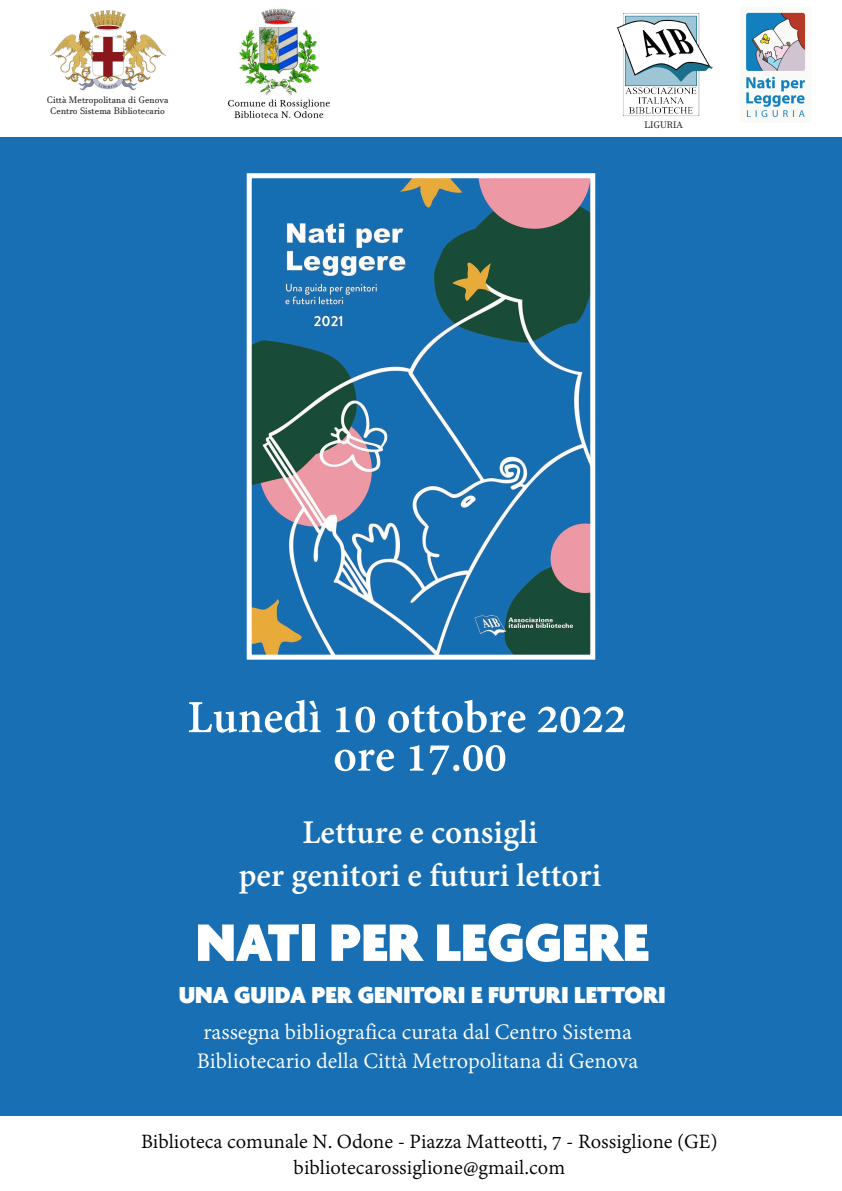
<style>
.page{position:relative;width:842px;height:1191px;background:#fff}
.page>*{position:absolute;margin:0;border:0;box-sizing:border-box;transform-origin:0 0}
.t1{font:900 57px "Agenda";color:#fff}
.t2{font:700 50px/38.5px "Adobe Devanagari";color:#fff;text-align:center}
.t3{font:700 36px/43.2px "Adobe Devanagari";color:#fff;text-align:center}
.t4{font:900 25px "Agenda";color:#fff}
.t5{font:24px/28.8px "Adobe Devanagari";color:#fff}
.t6{font:22px/26.4px "Adobe Devanagari";color:#000;text-align:center}
.t7{font:9.3px/11.1px "Javanese Text";color:#231f20;text-align:center}
</style>
<div class="page">
<div style="left:0;top:137px;width:842px;height:979px;background:#186fb3"></div>
<img style="left:50px;top:10px;width:115px;height:81px">
<img style="left:746px;top:12px;width:60px;height:105px">
<img style="left:253px;top:179px;width:336px;height:474px">
<div style="left:247px;top:173px;width:348px;height:486px;border:5px solid #fff"></div>
<img style="left:617px;top:13px;width:96px;height:103px">
<img style="left:227px;top:8px;width:103px;height:110px">
<p class="t7" style="left:47px;top:94px;width:123px">Città Metropolitana di Genova<br>Centro Sistema Bibliotecario</p>
<p class="t7" style="left:644px;top:119px;width:40px">LIGURIA</p>
<h2 class="t2" style="left:187px;top:703px;width:441px">Lunedì 10 ottobre 2022 ore 17.00</h2>
<h3 class="t3" style="left:239px;top:814px;width:364px">Letture e consigli<br>per genitori e futuri lettori</h3>
<h1 class="t1" style="left:196px;top:912px;width:454px">NATI PER LEGGERE</h1>
<p class="t4" style="left:179px;top:981px;width:489px">UNA GUIDA PER GENITORI E FUTURI LETTORI</p>
<p class="t5" style="left:197px;top:1019px;width:443px">rassegna bibliografica curata dal Centro Sistema<br>Bibliotecario della Città Metropolitana di Genova</p>
<p class="t6" style="left:141px;top:1129px;width:578px">Biblioteca comunale N. Odone - Piazza Matteotti, 7 - Rossiglione (GE) bibliotecarossiglione@gmail.com</p>
</div>
